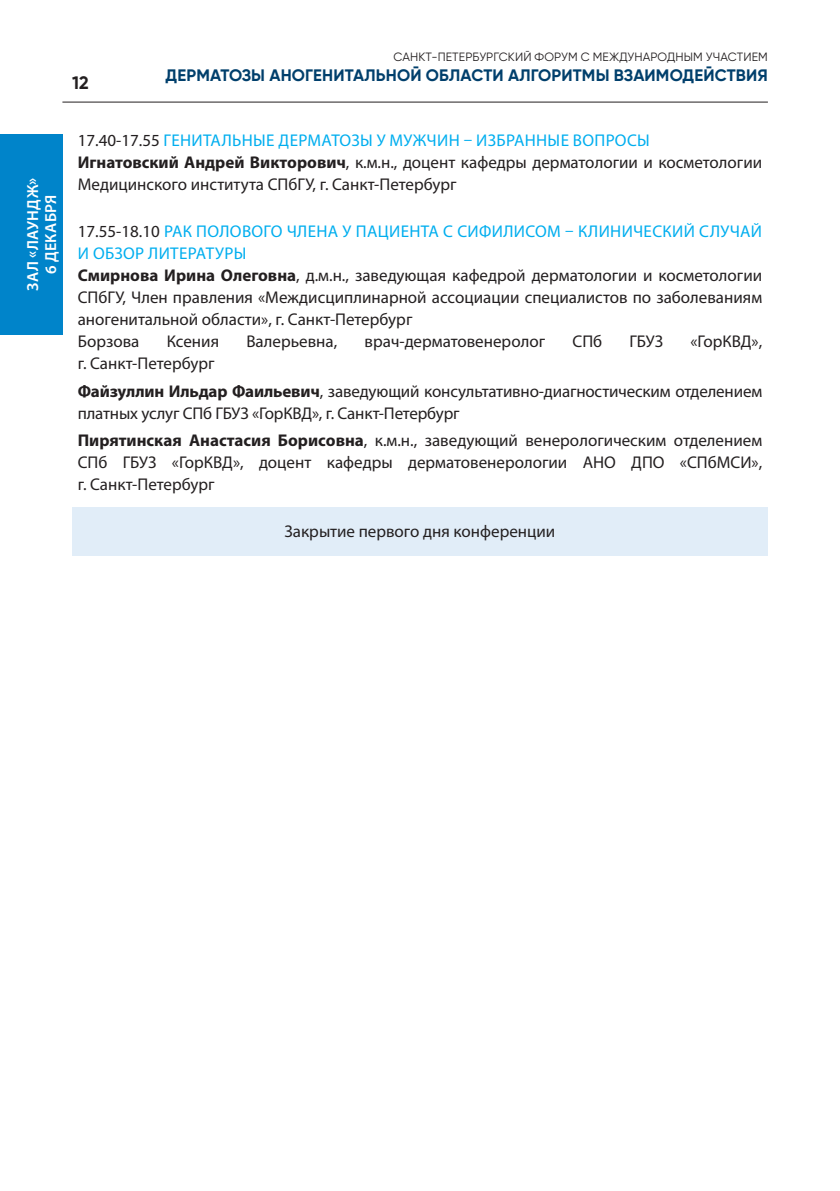
<style>
.page{position:relative;width:840px;height:1191px;background:#fff}
.page>*{position:absolute;margin:0;border:0;box-sizing:border-box;transform-origin:0 0}
.t1{font:700 18px "Gilroy";color:#231f20}
.t2{font:17px/22px "Myriad Pro";color:#231f20}
.t3{font:700 16.6px "Gilroy";letter-spacing:.01em;color:#003f6c}
.t4{font:600 16px/18px "Myriad Pro";letter-spacing:.02em;color:#fff;text-align:center}
.t5{font:12px "Gilroy";letter-spacing:.01em;color:#231f20}
.s1{color:#00aeef}
.s2{font-weight:700}
</style>
<div class="page">
<hr style="left:62px;top:102px;width:705px;height:1px;background:#231f20">
<div style="left:72px;top:507px;width:695px;height:49px;background:#e1edf8"></div>
<div style="left:0;top:134px;width:62px;height:201px;background:#0084ca"></div>
<p class="t1" style="left:72px;top:72px;width:18px">12</p>
<p class="t5" style="left:393px;top:50px;width:376px">САНКТ-ПЕТЕРБУРГСКИЙ ФОРУМ С МЕЖДУНАРОДНЫМ УЧАСТИЕМ</p>
<p class="t3" style="left:165px;top:65px;width:603px">ДЕРМАТОЗЫ АНОГЕНИТАЛЬНОЙ ОБЛАСТИ АЛГОРИТМЫ ВЗАИМОДЕЙСТВИЯ</p>
<p class="t4" style="left:23px;top:291px;width:115px;rotate:-90deg">ЗАЛ «ЛАУНДЖ»<br>6 ДЕКАБРЯ</p>
<p class="t2" style="left:78px;top:129px;width:685px">17.40-17.55 <span class="s1">ГЕНИТАЛЬНЫЕ ДЕРМАТОЗЫ У МУЖЧИН – ИЗБРАННЫЕ ВОПРОСЫ<br></span><span class="s2">Игнатовский Андрей Викторович</span>, к.м.н., доцент кафедры дерматологии и косметологии<br>Медицинского института СПбГУ, г. Санкт-Петербург</p>
<p class="t2" style="left:78px;top:220px;width:685px">17.55-18.10 <span class="s1">РАК ПОЛОВОГО ЧЛЕНА У ПАЦИЕНТА С СИФИЛИСОМ – КЛИНИЧЕСКИЙ СЛУЧАЙ И ОБЗОР ЛИТЕРАТУРЫ<br></span><span class="s2">Смирнова Ирина Олеговна</span>, д.м.н., заведующая кафедрой дерматологии и косметологии СПбГУ, Член правления «Междисциплинарной ассоциации специалистов по заболеваниям аногенитальной области», г. Санкт-Петербург<br>Борзова</p>
<p class="t2" style="left:167px;top:330px;width:54px">Ксения</p>
<p class="t2" style="left:246px;top:330px;width:92px">Валерьевна,</p>
<p class="t2" style="left:364px;top:330px;width:182px">врач-дерматовенеролог</p>
<p class="t2" style="left:572px;top:330px;width:31px">СПб</p>
<p class="t2" style="left:629px;top:330px;width:35px">ГБУЗ</p>
<p class="t2" style="left:690px;top:330px;width:73px">«ГорКВД»,</p>
<p class="t2" style="left:78px;top:349px;width:685px;line-height:27.6px">г. Санкт-Петербург<br><span class="s2">Файзуллин Ильдар Фаильевич</span>, заведующий консультативно-диагностическим отделением</p>
<p class="t2" style="left:78px;top:399px;width:685px;line-height:27.6px">платных услуг СПб ГБУЗ «ГорКВД», г. Санкт-Петербург<br><span class="s2">Пирятинская Анастасия Борисовна</span>, к.м.н., заведующий венерологическим отделением</p>
<p class="t2" style="left:78px;top:451px;width:685px">СПб ГБУЗ «ГорКВД», доцент кафедры дерматовенерологии АНО ДПО «СПбМСИ», г. Санкт-Петербург</p>
<p class="t2" style="left:284px;top:520px;width:272px">Закрытие первого дня конференции</p>
</div>
